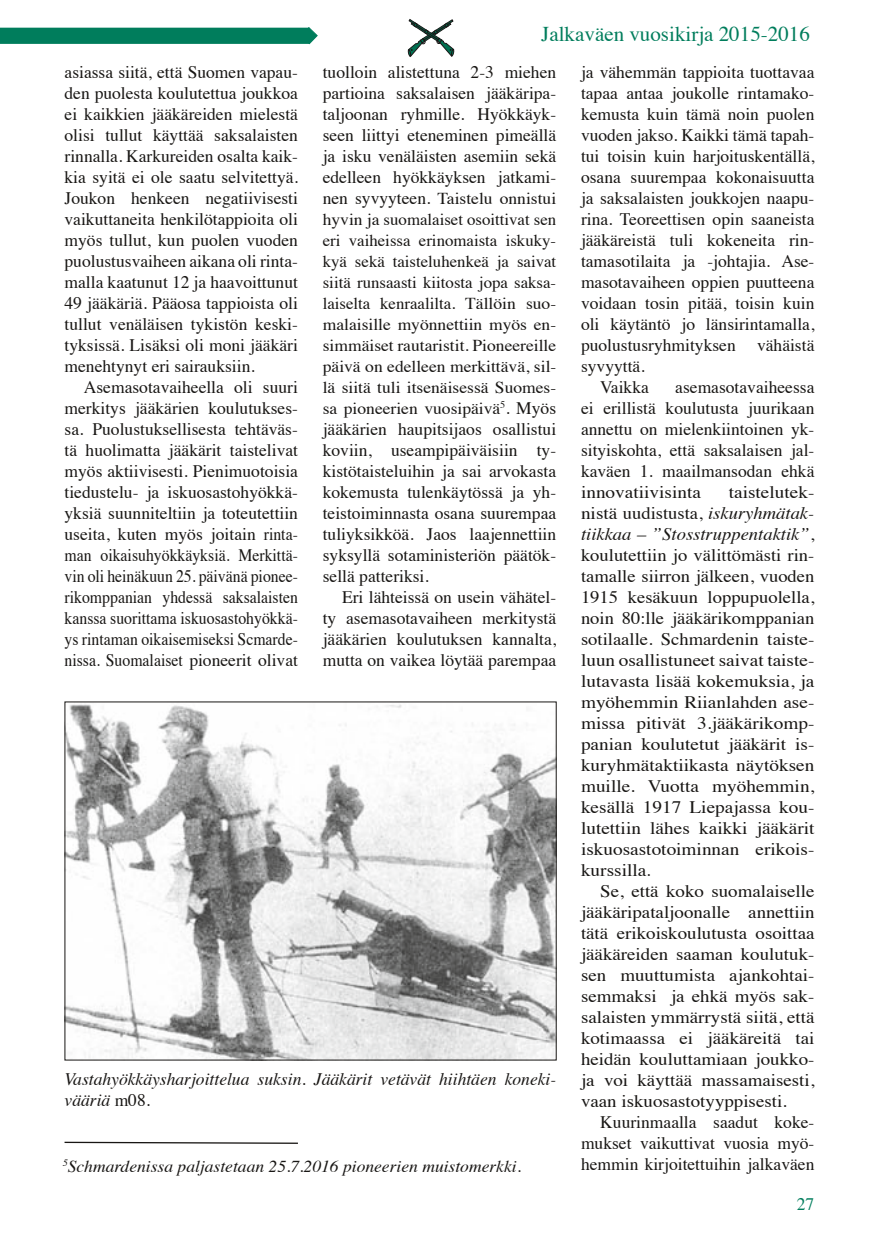
<style>
.page{position:relative;width:874px;height:1241px;background:#fff}
.page>*{position:absolute;margin:0;border:0;box-sizing:border-box;transform-origin:0 0}
.t1{font:21px "Times";color:#007d5c}
.t2{font:17.5px/21px "Times";color:#181614;text-align:justify}
.t3{font:17.5px/21px "Times";color:#181614;text-align:justify;scale:1.1 1}
.t4{font:17.5px/21px "Times";color:#181614;text-align:justify;scale:1.08 1}
.t5{font:italic 17.5px/21px "Times";color:#181614}
.t6{font:17.5px "Times";color:#007d5c}
.t7{font:16.62px/21px "Times";color:#181614;text-align:justify;scale:1.05 1}
.t8{font:italic 16.62px "Times";color:#181614;scale:1.05 1}
.s1{font-size:17.5px}
.s2{font-style:normal}
.s3{font-style:italic}
</style>
<div class="page">
<svg style="left:408px;top:19px;width:45px;height:38px"></svg>
<svg style="left:0;top:27px;width:318px;height:18px;background:#1b8b6d"></svg>
<img style="left:66px;top:704px;width:488px;height:354px">
<svg style="left:64px;top:1141px;width:234px;height:3px"></svg>
<p class="t1" style="left:541px;top:25px;width:270px">Jalkaväen vuosikirja 2015-2016</p>
<p class="t2" style="left:64px;top:63px;width:235px">asiassa siitä, että Suomen vapau&shy;den puolesta koulutettua joukkoa ei kaikkien jääkäreiden mielestä olisi tullut käyttää saksalaisten rinnalla. Karkureiden osalta kaik&shy;kia syitä ei ole saatu selvitettyä.<br>Joukon henkeen negatiivisesti vaikuttaneita henkilötappioita oli myös tullut, kun puolen vuoden puolustusvaiheen aikana oli rinta&shy;malla kaatunut 12 ja haavoittunut 49 jääkäriä. Pääosa tappioista oli tullut venäläisen tykistön keski&shy;tyksissä. Lisäksi oli moni jääkäri menehtynyt eri sairauksiin.</p>
<p class="t2" style="left:64px;top:378px;width:235px;text-indent:19px">Asemasotavaiheella oli suuri merkitys jääkärien koulutukses&shy;sa. Puolustuksellisesta tehtäväs&shy;tä huolimatta jääkärit taistelivat myös aktiivisesti. Pienimuotoisia tiedustelu- ja iskuosastohyökkä&shy;yksiä suunniteltiin ja toteutettiin useita, kuten myös joitain rinta&shy;man oikaisuhyökkäyksiä. Merkittä&shy;vin oli heinäkuun 25. päivänä pionee&shy;rikomppanian yhdessä saksalaisten kanssa suorittama iskuosastohyökkä&shy;ys rintaman oikaisemiseksi Scmarde&shy;nissa. Suomalaiset pioneerit olivat</p>
<p class="t2" style="left:322px;top:63px;width:235px">tuolloin alistettuna 2-3 miehen partioina saksalaisen jääkäripa&shy;taljoonan ryhmille. Hyökkäyk&shy;seen liittyi eteneminen pimeällä ja isku venäläisten asemiin sekä edelleen hyökkäyksen jatkami-</p>
<p class="t7" style="left:322px;top:189px;width:224px"><span class="s1">nen syvyyteen.</span> Taistelu onnistui hyvin ja suomalaiset osoittivat sen eri vaiheissa erinomaista iskuky&shy;kyä sekä taisteluhenkeä ja saivat siitä runsaasti kiitosta jopa saksa&shy;laiselta kenraalilta. Tällöin suo&shy;malaisille myönnettiin myös en&shy;simmäiset rautaristit. Pioneereille päivä on edelleen merkittävä, sil&shy;lä siitä tuli itsenäisessä Suomes&shy;sa pioneerien vuosipäivä<sup>5</sup><span class="s1">. Myös</span></p>
<p class="t2" style="left:322px;top:420px;width:235px">jääkärien haupitsijaos osallistui koviin, useampipäiväisiin ty&shy;kistötaisteluihin ja sai arvokasta kokemusta tulenkäytössä ja yh&shy;teistoiminnasta osana suurempaa tuliyksikköä. Jaos laajennettiin syksyllä sotaministeriön päätök&shy;sellä patteriksi.</p>
<p class="t2" style="left:322px;top:588px;width:235px;text-indent:19px">Eri lähteissä on usein vähätel&shy;ty asemasotavaiheen merkitystä jääkärien koulutuksen kannalta, mutta on vaikea löytää parempaa</p>
<p class="t5" style="left:64px;top:1070px;width:493px">Vastahyökkäysharjoittelua suksin. Jääkärit vetävät hiihtäen koneki&shy;vääriä <span class="s2">m08.</span></p>
<p class="t8" style="left:63px;top:1158px;width:438px"><sup>5</sup>Schmardenissa paljastetaan 25.7.2016 pioneerien muistomerkki.</p>
<p class="t2" style="left:580px;top:63px;width:235px">ja vähemmän tappioita tuottavaa</p>
<p class="t2" style="left:580px;top:84px;width:235px">tapaa antaa joukolle rintamako-</p>
<p class="t2" style="left:580px;top:105px;width:235px">kemusta kuin tämä noin puolen</p>
<p class="t2" style="left:580px;top:126px;width:235px">vuoden jakso. Kaikki tämä tapah-</p>
<p class="t2" style="left:580px;top:147px;width:235px">tui toisin kuin harjoituskentällä,</p>
<p class="t2" style="left:580px;top:168px;width:235px">osana suurempaa kokonaisuutta</p>
<p class="t2" style="left:580px;top:189px;width:235px">ja saksalaisten joukkojen naapu-</p>
<p class="t2" style="left:580px;top:210px;width:235px">rina. Teoreettisen opin saaneista</p>
<p class="t2" style="left:580px;top:231px;width:235px">jääkäreistä tuli kokeneita rin-</p>
<p class="t2" style="left:580px;top:252px;width:235px">tamasotilaita ja -johtajia. Ase-</p>
<p class="t2" style="left:580px;top:273px;width:235px">masotavaiheen oppien puutteena</p>
<p class="t2" style="left:580px;top:294px;width:235px">voidaan tosin pitää, toisin kuin</p>
<p class="t2" style="left:580px;top:315px;width:235px">oli käytäntö jo länsirintamalla,</p>
<p class="t2" style="left:580px;top:336px;width:235px">puolustusryhmityksen vähäistä</p>
<p class="t2" style="left:580px;top:357px;width:65px">syvyyttä.</p>
<p class="t2" style="left:600px;top:378px;width:50px">Vaikka</p>
<p class="t2" style="left:580px;top:378px;width:235px;text-indent:94px">asemasotavaiheessa ei erillistä koulutusta juurikaan annettu on mielenkiintoinen yk&shy;sityiskohta, että saksalaisen jal&shy;kaväen 1. maailmansodan ehkä innovatiivisinta</p>
<p class="t3" style="left:580px;top:483px;width:214px;text-indent:148px">taistelutek&shy;nistä uudistusta, <span class="s3">iskuryhmätak&shy;tiikkaa – ”Stosstruppentaktik”</span>, koulutettiin jo välittömästi rin&shy;tamalle siirron jälkeen, vuoden 1915 kesäkuun loppupuolella, noin 80:lle jääkärikomppanian sotilaalle. Schmardenin taiste&shy;luun osallistuneet saivat taiste&shy;lutavasta lisää kokemuksia, ja myöhemmin Riianlahden ase&shy;missa pitivät 3.jääkärikomp&shy;panian koulutetut jääkärit is&shy;kuryhmätaktiikasta näytöksen muille. Vuotta myöhemmin, kesällä 1917 Liepajassa kou&shy;lutettiin lähes kaikki jääkärit iskuosastotoiminnan erikois&shy;kurssilla.</p>
<p class="t4" style="left:580px;top:882px;width:218px;text-indent:19px">Se, että koko suomalaiselle jääkäripataljoonalle annettiin tätä erikoiskoulutusta osoittaa jääkäreiden saaman koulutuk&shy;sen muuttumista ajankohtai&shy;semmaksi ja ehkä myös sak&shy;salaisten ymmärrystä siitä, että kotimaassa ei jääkäreitä tai heidän kouluttamiaan joukko&shy;ja voi käyttää massamaisesti, vaan iskuosastotyyppisesti.</p>
<p class="t2" style="left:580px;top:1113px;width:235px;text-indent:19px">Kuurinmaalla saadut koke&shy;mukset vaikuttivat vuosia myö&shy;hemmin kirjoitettuihin jalkaväen</p>
<p class="t6" style="left:796px;top:1196px;width:19px">27</p>
</div>
